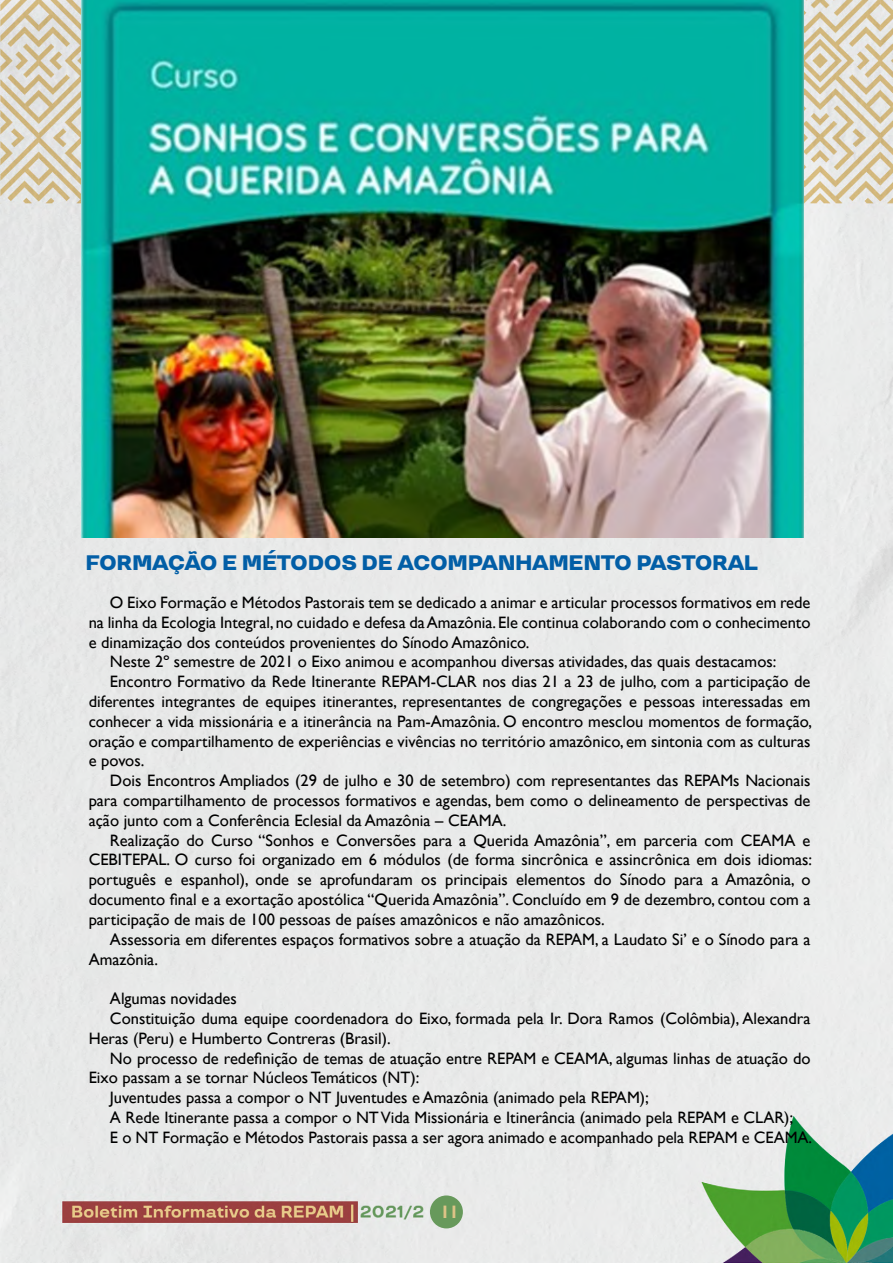
<style>
.page{position:relative;width:893px;height:1263px;background:#e8e9e9}
.page>*{position:absolute;margin:0;border:0;box-sizing:border-box;transform-origin:0 0}
.t1{font:800 21px "TT Travels";letter-spacing:-.02em;color:#025ea6}
.t2{font:700 18px "Gill Sans";color:#ddc387}
.t3{font:16.5px "Gill Sans";color:#000}
</style>
<div class="page">
<div style="left:430px;top:1195px;width:33px;height:33px;background:#67995b;border-radius:50%"></div>
<img style="left:82px;top:0;width:722px;height:538px">
<p class="t1" style="left:86px;top:549px;width:674px">FORMAÇÃO E MÉTODOS DE ACOMPANHAMENTO PASTORAL</p>
<p class="t3" style="left:110px;top:593px;width:702px">O Eixo Formação e Métodos Pastorais tem se dedicado a animar e articular processos formativos em rede</p>
<p class="t3" style="left:89px;top:613px;width:723px">na linha da Ecologia Integral, no cuidado e defesa da Amazônia. Ele continua colaborando com o conhecimento</p>
<p class="t3" style="left:89px;top:632px;width:442px">e dinamização dos conteúdos provenientes do Sínodo Amazônico.</p>
<p class="t3" style="left:110px;top:652px;width:668px">Neste 2º semestre de 2021 o Eixo animou e acompanhou diversas atividades, das quais destacamos:</p>
<p class="t3" style="left:110px;top:672px;width:702px">Encontro Formativo da Rede Itinerante REPAM-CLAR nos dias 21 a 23 de julho, com a participação de</p>
<p class="t3" style="left:89px;top:692px;width:723px">diferentes integrantes de equipes itinerantes, representantes de congregações e pessoas interessadas em</p>
<p class="t3" style="left:89px;top:712px;width:725px">conhecer a vida missionária e a itinerância na Pam-Amazônia. O encontro mesclou momentos de formação,</p>
<p class="t3" style="left:89px;top:731px;width:723px">oração e compartilhamento de experiências e vivências no território amazônico, em sintonia com as culturas</p>
<p class="t3" style="left:89px;top:751px;width:57px">e povos.</p>
<p class="t3" style="left:110px;top:771px;width:702px">Dois Encontros Ampliados (29 de julho e 30 de setembro) com representantes das REPAMs Nacionais</p>
<p class="t3" style="left:89px;top:791px;width:723px">para compartilhamento de processos formativos e agendas, bem como o delineamento de perspectivas de</p>
<p class="t3" style="left:89px;top:811px;width:419px">ação junto com a Conferência Eclesial da Amazônia – CEAMA.</p>
<p class="t3" style="left:110px;top:830px;width:702px">Realização do Curso “Sonhos e Conversões para a Querida Amazônia”, em parceria com CEAMA e</p>
<p class="t3" style="left:89px;top:850px;width:725px">CEBITEPAL. O curso foi organizado em 6 módulos (de forma sincrônica e assincrônica em dois idiomas:</p>
<p class="t3" style="left:89px;top:870px;width:723px">português e espanhol), onde se aprofundaram os principais elementos do Sínodo para a Amazônia, o</p>
<p class="t3" style="left:89px;top:890px;width:723px">documento final e a exortação apostólica “Querida Amazônia”. Concluído em 9 de dezembro, contou com a</p>
<p class="t3" style="left:89px;top:910px;width:518px">participação de mais de 100 pessoas de países amazônicos e não amazônicos.</p>
<p class="t3" style="left:110px;top:929px;width:702px">Assessoria em diferentes espaços formativos sobre a atuação da REPAM, a Laudato Si’ e o Sínodo para a</p>
<p class="t3" style="left:89px;top:949px;width:71px">Amazônia.</p>
<p class="t3" style="left:110px;top:989px;width:128px">Algumas novidades</p>
<p class="t3" style="left:110px;top:1009px;width:702px">Constituição duma equipe coordenadora do Eixo, formada pela Ir. Dora Ramos (Colômbia), Alexandra</p>
<p class="t3" style="left:89px;top:1028px;width:303px">Heras (Peru) e Humberto Contreras (Brasil).</p>
<p class="t3" style="left:110px;top:1048px;width:702px">No processo de redefinição de temas de atuação entre REPAM e CEAMA, algumas linhas de atuação do</p>
<p class="t3" style="left:89px;top:1068px;width:332px">Eixo passam a se tornar Núcleos Temáticos (NT):</p>
<p class="t3" style="left:110px;top:1088px;width:540px">Juventudes passa a compor o NT Juventudes e Amazônia (animado pela REPAM);</p>
<p class="t3" style="left:110px;top:1108px;width:685px">A Rede Itinerante passa a compor o NT Vida Missionária e Itinerância (animado pela REPAM e CLAR);</p>
<p class="t3" style="left:110px;top:1127px;width:704px">E o NT Formação e Métodos Pastorais passa a ser agora animado e acompanhado pela REPAM e CEAMA.</p>
<p class="t2" style="left:440px;top:1201px;width:21px">11</p>
</div>
